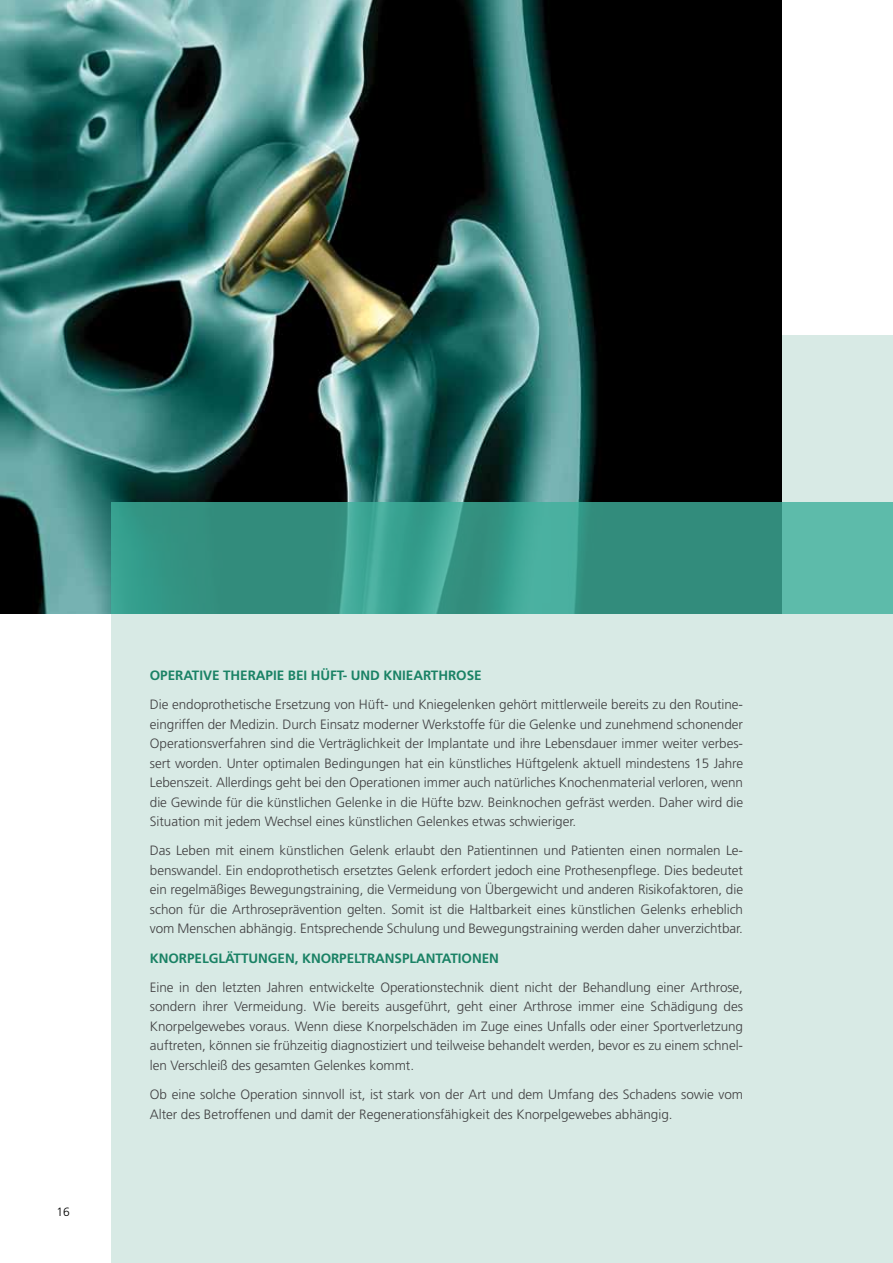
<style>
.page{position:relative;width:893px;height:1263px;background:#fff}
.page>*{position:absolute;margin:0;border:0;box-sizing:border-box;transform-origin:0 0}
.t1{font:300 13.5px/19.5px "Frutiger LT Pro";letter-spacing:-.005em;color:#414042;text-align:justify}
.t2{font:700 13.5px "Frutiger LT Pro";letter-spacing:-.005em;color:#1a8265}
.t3{font:300 12px "Frutiger LT Pro";color:#000}
</style>
<div class="page">
<div style="left:112px;top:335px;width:781px;height:928px;background:#d8eae5"></div>
<img style="left:0;top:0;width:781px;height:614px">
<svg style="left:112px;top:502px;width:781px;height:112px;background:#3c9b8a"></svg>
<p class="t3" style="left:56px;top:1204px;width:15px">16</p>
<p class="t2" style="left:150px;top:667px;width:9px">OPE</p>
<p class="t2" style="left:175px;top:667px;width:17px">RATIVE</p>
<p class="t2" style="left:223px;top:667px;width:41px">THE RAPIE</p>
<p class="t2" style="left:288px;top:667px;width:105px">BEI HÜFT- UND KNIEA</p>
<p class="t2" style="left:423px;top:667px;width:52px">RTH ROSE</p>
<p class="t1" style="left:150px;top:695px;width:595px">Die endoprothetische Ersetzung von Hüft- und Kniegelenken gehört mittlerweile bereits zu den Routine&shy;eingriffen der Medizin. Durch Einsatz moderner Werkstoffe für die Gelenke und zunehmend schonender Operationsverfahren sind die Verträglichkeit der Implantate und ihre Lebensdauer immer weiter verbes&shy;sert worden. Unter optimalen Bedingungen hat ein künstliches Hüftgelenk aktuell mindestens 15 Jahre Lebenszeit. Allerdings geht bei den Operationen immer auch natürliches Knochenmaterial verloren, wenn die Gewinde für die künstlichen Gelenke in die Hüfte bzw. Beinknochen gefräst werden. Daher wird die Situation mit jedem Wechsel eines künstlichen Gelenkes etwas schwieriger.</p>
<p class="t1" style="left:150px;top:841px;width:595px">Das Leben mit einem künstlichen Gelenk erlaubt den Patientinnen und Patienten einen normalen Le&shy;benswandel. Ein endoprothetisch ersetztes Gelenk erfordert jedoch eine Prothesenpflege. Dies bedeutet ein regelmäßiges Bewegungstraining, die Vermeidung von Übergewicht und anderen Risikofaktoren, die schon für die Arthroseprävention gelten. Somit ist die Haltbarkeit eines künstlichen Gelenks erheblich vom Menschen abhängig. Entsprechende Schulung und Bewegungstraining werden daher unverzichtbar.</p>
<p class="t2" style="left:150px;top:950px;width:46px">KNORPELGL</p>
<p class="t2" style="left:225px;top:950px;width:43px">ÄTTUNGEN</p>
<p class="t2" style="left:295px;top:950px;width:53px">, KNORPELT</p>
<p class="t2" style="left:367px;top:950px;width:17px">RANSPLANTATI</p>
<p class="t2" style="left:462px;top:950px;width:20px">ONEN</p>
<p class="t1" style="left:150px;top:977px;width:595px">Eine in den letzten Jahren entwickelte Operationstechnik dient nicht der Behandlung einer Arthrose, sondern ihrer Vermeidung. Wie bereits ausgeführt, geht einer Arthrose immer eine Schädigung des Knorpelgewebes voraus. Wenn diese Knorpelschäden im Zuge eines Unfalls oder einer Sportverletzung auftreten, können sie frühzeitig diagnostiziert und teilweise behandelt werden, bevor es zu einem schnel&shy;len Verschleiß des gesamten Gelenkes kommt.</p>
<p class="t1" style="left:150px;top:1085px;width:595px">Ob eine solche Operation sinnvoll ist, ist stark von der Art und dem Umfang des Schadens sowie vom<br>Alter des Betroffenen und damit der Regenerationsfähigkeit des Knorpelgewebes abhängig.</p>
</div>
